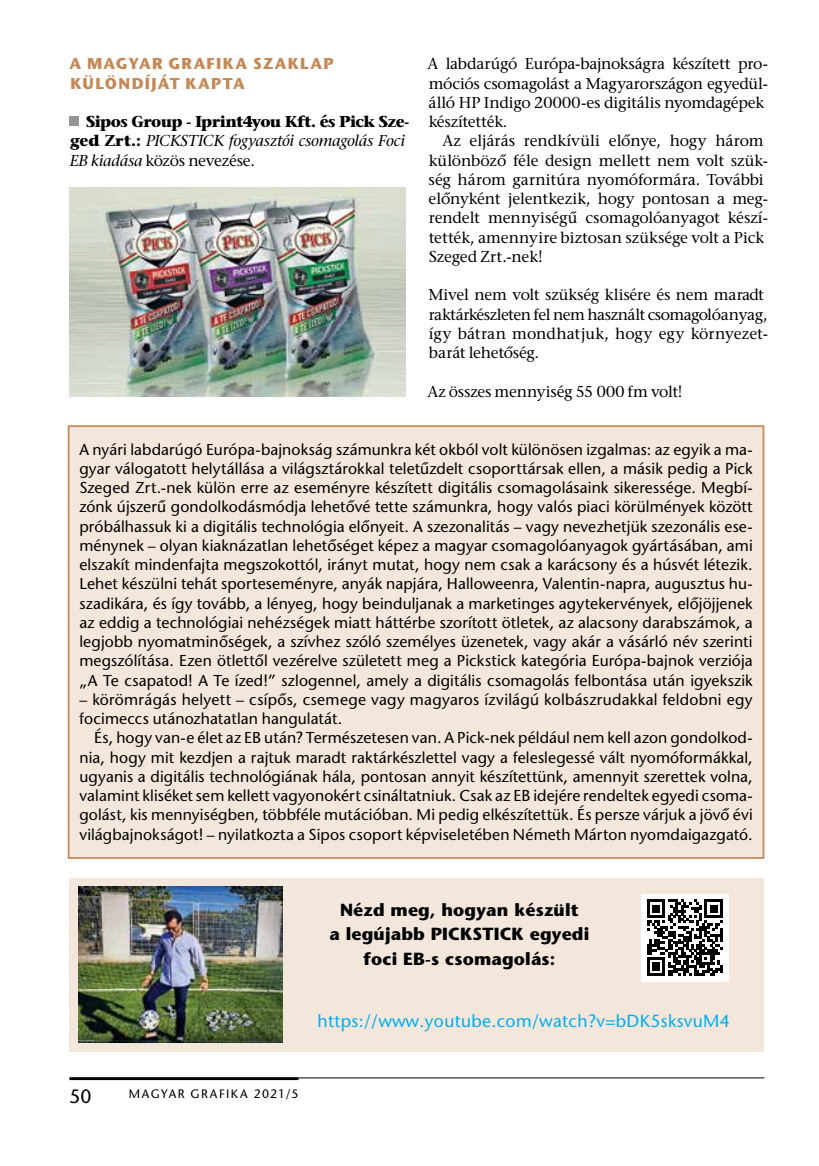
<style>
.page{position:relative;width:819px;height:1166px;background:#fff}
.page>*{position:absolute;margin:0;border:0;box-sizing:border-box;transform-origin:0 0}
.t1{font:19.25px "ITC Stone Sans";color:#000}
.t2{font:700 17.5px/24.5px "ITC Stone Sans";letter-spacing:.01em;color:#000;text-align:center}
.t3{font:17.5px "ITC Stone Sans";letter-spacing:.02em;color:#00aeef}
.t4{font:15.75px/19.2px "ITC Stone Sans";letter-spacing:.01em;color:#000;text-align:justify}
.t5{font:15.75px/19.2px "ITC Stone Serif";letter-spacing:-.01em;color:#000}
.t6{font:700 15.75px/19.2px "ITC Stone Serif";letter-spacing:-.045em;color:#000}
.t7{font:700 15.75px/19.2px "ITC Stone Sans";letter-spacing:.08em;color:#c48957}
.t8{font:12.25px "ITC Stone Sans";letter-spacing:.12em;color:#000}
.s1{font-weight:400;font-style:italic}
.s2{font-weight:400}
</style>
<div class="page">
<hr style="left:69px;top:1077px;width:695px;height:1px;background:#000">
<hr style="left:69px;top:1077px;width:229px;height:3px;background:#000">
<div style="left:69px;top:116px;width:10px;height:9px;background:#939598"></div>
<img style="left:69px;top:188px;width:337px;height:209px">
<div style="left:69px;top:426px;width:694px;height:432px;background:#f3e7dc"></div>
<div style="left:68px;top:425px;width:696px;height:434px;border:2px solid #c48957"></div>
<div style="left:69px;top:878px;width:695px;height:173px;background:#f3e7dc"></div>
<img style="left:78px;top:887px;width:205px;height:156px">
<div style="left:641px;top:894px;width:87px;height:87px;background:#fff"></div>
<svg style="left:647px;top:899px;width:76px;height:77px"></svg>
<p class="t7" style="left:69px;top:57px;width:265px">A MAGYAR GRAFIKA SZAKLAP<br>KÜLÖNDÍJÁT KAPTA</p>
<p class="t6" style="left:70px;top:114px;width:341px;text-indent:16px">Sipos Group - Iprint4you Kft. és Pick Sze&shy;ged Zrt.: <span class="s1">PICKSTICK fogyasztói csomagolás Foci<br>EB kiadása</span> <span class="s2">közös nevezése.</span></p>
<p class="t5" style="left:427px;top:57px;width:342px">A labdarúgó Európa-bajnokságra készített pro&shy;móciós csomagolást a Magyarországon egyedül&shy;álló HP Indigo 20000-es digitális nyomdagépek készítették.</p>
<p class="t5" style="left:428px;top:134px;width:341px;text-indent:14px">Az eljárás rendkívüli előnye, hogy három különböző féle design mellett nem volt szük&shy;ség három garnitúra nyomóformára. További előnyként jelentkezik, hogy pontosan a meg&shy;rendelt mennyiségű csomagolóanyagot készí&shy;tették, amennyire biztosan szüksége volt a Pick Szeged Zrt.-nek!</p>
<p class="t5" style="left:428px;top:287px;width:341px">Mivel nem volt szükség klisére és nem maradt raktárkészleten fel nem használt csomagolóanyag, így bátran mondhatjuk, hogy egy környezet&shy;barát lehetőség.</p>
<p class="t5" style="left:427px;top:384px;width:257px">Az összes mennyiség 55 000 fm volt!</p>
<p class="t4" style="left:79px;top:442px;width:674px">A nyári labdarúgó Európa-bajnokság számunkra két okból volt különösen izgalmas: az egyik a ma&shy;gyar válogatott helytállása a világsztárokkal teletűzdelt csoporttársak ellen, a másik pedig a Pick Szeged Zrt.-nek külön erre az eseményre készített digitális csomagolásaink sikeressége. Megbí&shy;zónk újszerű gondolkodásmódja lehetővé tette számunkra, hogy valós piaci körülmények között próbálhassuk ki a digitális technológia előnyeit. A szezonalitás – vagy nevezhetjük szezonális ese&shy;ménynek – olyan kiaknázatlan lehetőséget képez a magyar csomagolóanyagok gyártásában, ami elszakít mindenfajta megszokottól, irányt mutat, hogy nem csak a karácsony és a húsvét létezik.<br>Lehet készülni tehát sporteseményre, anyák napjára, Halloweenra, Valentin-napra, augusztus hu&shy;szadikára, és így tovább, a lényeg, hogy beinduljanak a marketinges agytekervények, előjöjjenek az eddig a technológiai nehézségek miatt háttérbe szorított ötletek, az alacsony darabszámok, a legjobb nyomatminőségek, a szívhez szóló személyes üzenetek, vagy akár a vásárló név szerinti megszólítása. Ezen ötlettől vezérelve született meg a Pickstick kategória Európa-bajnok verziója „A Te csapatod! A Te ízed!” szlogennel, amely a digitális csomagolás felbontása után igyekszik</p>
<p class="t4" style="left:79px;top:692px;width:674px">– körömrágás helyett – csípős, csemege vagy magyaros ízvilágú kolbászrudakkal feldobni egy focimeccs utánozhatatlan hangulatát.</p>
<p class="t4" style="left:79px;top:730px;width:674px;text-indent:15px">És, hogy van-e élet az EB után? Természetesen van. A Pick-nek például nem kell azon gondolkod&shy;nia, hogy mit kezdjen a rajtuk maradt raktárkészlettel vagy a feleslegessé vált nyomóformákkal, ugyanis a digitális technológiának hála, pontosan annyit készítettünk, amennyit szerettek volna, valamint kliséket sem kellett vagyonokért csináltatniuk. Csak az EB idejére rendeltek egyedi csoma&shy;golást, kis mennyiségben, többféle mutációban. Mi pedig elkészítettük. És persze várjuk a jövő évi világbajnokságot! – nyilatkozta a Sipos csoport képviseletében Németh Márton nyomdaigazgató.</p>
<p class="t2" style="left:329px;top:899px;width:261px">Nézd meg, hogyan készült<br>a legújabb PICKSTICK egyedi foci EB-s csomagolás:</p>
<p class="t3" style="left:317px;top:1011px;width:414px">https://www.youtube.com/watch?v=bDK5sksvuM4</p>
<p class="t1" style="left:69px;top:1085px;width:24px">50</p>
<p class="t8" style="left:129px;top:1087px;width:171px">MAGYAR GRAFIKA 2021/5</p>
</div>
